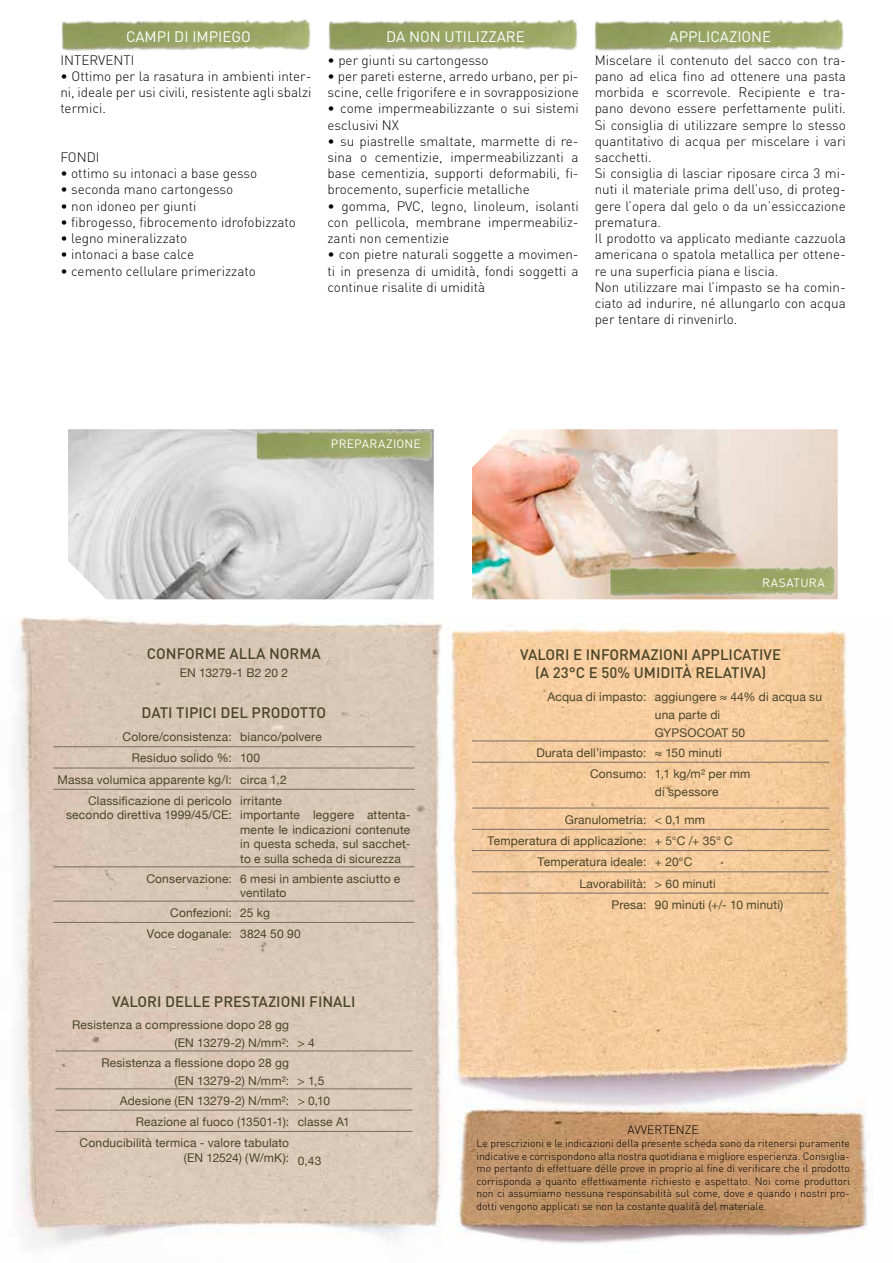
<style>
.page{position:relative;width:893px;height:1263px;background:#fff}
.page>*{position:absolute;margin:0;border:0;box-sizing:border-box;transform-origin:0 0}
.t1{font:500 15px/18px "DIN";color:#4a462a;text-align:center}
.t2{font:15px "DIN";color:#fff}
.t3{font:300 13.5px/16.2px "DIN";color:#000;text-align:justify}
.t4{font:12px/14.4px "Helvetica Neue";letter-spacing:.015em;color:#4a462a}
.t5{font:12px "DIN";letter-spacing:.02em;color:#fff}
.t6{font:300 12px "DIN";color:#000}
.t7{font:300 10.5px/12.6px "DIN";color:#000;text-align:justify}
</style>
<div class="page">
<img style="left:15px;top:617px;width:853px;height:629px">
<img style="left:61px;top:19px;width:250px;height:32px">
<img style="left:328px;top:19px;width:250px;height:32px">
<img style="left:594px;top:19px;width:250px;height:32px">
<img style="left:68px;top:429px;width:366px;height:170px">
<img style="left:472px;top:429px;width:366px;height:170px">
<img style="left:608px;top:564px;width:229px;height:36px">
<img style="left:255px;top:429px;width:179px;height:34px">
<hr style="left:53px;top:746px;width:183px;height:1px;background:#786e63">
<hr style="left:236px;top:746px;width:179px;height:1px;background:#786e63">
<hr style="left:53px;top:768px;width:183px;height:1px;background:#786e63">
<hr style="left:236px;top:768px;width:179px;height:1px;background:#786e63">
<hr style="left:53px;top:789px;width:183px;height:1px;background:#786e63">
<hr style="left:236px;top:789px;width:179px;height:1px;background:#786e63">
<hr style="left:53px;top:866px;width:183px;height:1px;background:#786e63">
<hr style="left:236px;top:866px;width:179px;height:1px;background:#786e63">
<hr style="left:53px;top:901px;width:183px;height:1px;background:#786e63">
<hr style="left:236px;top:901px;width:179px;height:1px;background:#786e63">
<hr style="left:53px;top:922px;width:183px;height:1px;background:#786e63">
<hr style="left:236px;top:922px;width:179px;height:1px;background:#786e63">
<hr style="left:472px;top:740px;width:179px;height:1px;background:#786e63">
<hr style="left:651px;top:740px;width:178px;height:1px;background:#786e63">
<hr style="left:472px;top:762px;width:179px;height:1px;background:#786e63">
<hr style="left:651px;top:762px;width:178px;height:1px;background:#786e63">
<hr style="left:472px;top:808px;width:179px;height:1px;background:#786e63">
<hr style="left:651px;top:808px;width:178px;height:1px;background:#786e63">
<hr style="left:472px;top:829px;width:179px;height:1px;background:#786e63">
<hr style="left:651px;top:829px;width:178px;height:1px;background:#786e63">
<hr style="left:472px;top:850px;width:179px;height:1px;background:#786e63">
<hr style="left:651px;top:850px;width:178px;height:1px;background:#786e63">
<hr style="left:472px;top:871px;width:179px;height:1px;background:#786e63">
<hr style="left:651px;top:871px;width:178px;height:1px;background:#786e63">
<hr style="left:472px;top:893px;width:179px;height:1px;background:#786e63">
<hr style="left:651px;top:893px;width:178px;height:1px;background:#786e63">
<hr style="left:55px;top:1050px;width:238px;height:1px;background:#786e63">
<hr style="left:293px;top:1050px;width:119px;height:1px;background:#786e63">
<hr style="left:55px;top:1088px;width:238px;height:1px;background:#786e63">
<hr style="left:293px;top:1088px;width:119px;height:1px;background:#786e63">
<hr style="left:55px;top:1110px;width:238px;height:1px;background:#786e63">
<hr style="left:293px;top:1110px;width:119px;height:1px;background:#786e63">
<hr style="left:55px;top:1131px;width:238px;height:1px;background:#786e63">
<hr style="left:293px;top:1131px;width:119px;height:1px;background:#786e63">
<p class="t2" style="left:126px;top:27px;width:126px">CAMPI DI IMPIEGO</p>
<p class="t2" style="left:386px;top:27px;width:140px">DA NON UTILIZZARE</p>
<p class="t2" style="left:669px;top:27px;width:103px">APPLICAZIONE</p>
<p class="t3" style="left:60px;top:52px;width:76px">INTERVENTI</p>
<p class="t3" style="left:60px;top:68px;width:253px">• Ottimo per la rasatura in ambienti inter&shy;ni, ideale per usi civili, resistente agli sbalzi termici.</p>
<p class="t3" style="left:60px;top:149px;width:41px">FONDI</p>
<p class="t3" style="left:60px;top:165px;width:198px">• ottimo su intonaci a base gesso</p>
<p class="t3" style="left:60px;top:181px;width:174px">• seconda mano cartongesso</p>
<p class="t3" style="left:60px;top:198px;width:137px">• non idoneo per giunti</p>
<p class="t3" style="left:60px;top:214px;width:237px">• fibrogesso, fibrocemento idrofobizzato</p>
<p class="t3" style="left:60px;top:230px;width:128px">• legno mineralizzato</p>
<p class="t3" style="left:60px;top:246px;width:135px">• intonaci a base calce</p>
<p class="t3" style="left:60px;top:262px;width:197px">• cemento cellulare primerizzato</p>
<p class="t3" style="left:328px;top:52px;width:163px">• per giunti su cartongesso</p>
<p class="t3" style="left:328px;top:68px;width:253px">• per pareti esterne, arredo urbano, per pi&shy;scine, celle frigorifere e in sovrapposizione</p>
<p class="t3" style="left:328px;top:100px;width:253px">• come impermeabilizzante o sui sistemi esclusivi NX</p>
<p class="t3" style="left:328px;top:133px;width:253px">• su piastrelle smaltate, marmette di re&shy;sina o cementizie, impermeabilizzanti a base cementizia, supporti deformabili, fi&shy;brocemento, superficie metalliche</p>
<p class="t3" style="left:328px;top:198px;width:253px">• gomma, PVC, legno, linoleum, isolanti con pellicola, membrane impermeabiliz&shy;zanti non cementizie</p>
<p class="t3" style="left:328px;top:246px;width:253px">• con pietre naturali soggette a movimen&shy;ti in presenza di umidità, fondi soggetti a continue risalite di umidità</p>
<p class="t3" style="left:595px;top:52px;width:253px;text-align:left">Miscelare il contenuto del sacco con tra&shy;pano ad elica fino ad ottenere una pasta morbida e scorrevole. Recipiente e tra&shy;pano devono essere perfettamente puliti.<br>Si consiglia di utilizzare sempre lo stesso quantitativo di acqua per miscelare i vari sacchetti.<br>Si consiglia di lasciar riposare circa 3 mi&shy;nuti il materiale prima dell’uso, di proteg&shy;gere l’opera dal gelo o da un’essiccazione prematura.<br>Il prodotto va applicato mediante cazzuola americana o spatola metallica per ottene&shy;re una superficia piana e liscia.<br>Non utilizzare mai l’impasto se ha comin&shy;ciato ad indurire, né allungarlo con acqua per tentare di rinvenirlo.</p>
<p class="t5" style="left:331px;top:436px;width:91px">PREPARAZIONE</p>
<p class="t5" style="left:762px;top:575px;width:64px">RASATURA</p>
<p class="t1" style="left:147px;top:644px;width:176px">CONFORME ALLA NORMA</p>
<p class="t4" style="left:180px;top:666px;width:110px">EN 13279-1 B2 20 2</p>
<p class="t1" style="left:142px;top:703px;width:186px">DATI TIPICI DEL PRODOTTO</p>
<p class="t4" style="left:122px;top:730px;width:201px">Colore/consistenza: bianco/polvere</p>
<p class="t4" style="left:132px;top:752px;width:130px">Residuo solido %: 100</p>
<p class="t4" style="left:57px;top:773px;width:231px">Massa volumica apparente kg/l: circa 1,2</p>
<p class="t4" style="left:88px;top:794px;width:145px">Classificazione di pericolo</p>
<p class="t4" style="left:66px;top:809px;width:167px">secondo direttiva 1999/45/CE:</p>
<p class="t4" style="left:240px;top:794px;width:172px">irritante<br>importante leggere attenta&shy;mente le indicazioni contenute in questa scheda, sul sacchet&shy;to e sulla scheda di sicurezza</p>
<p class="t4" style="left:240px;top:872px;width:162px;text-indent:-94px">Conservazione: 6 mesi in ambiente asciutto e ventilato</p>
<p class="t4" style="left:147px;top:903px;width:155px;line-height:21.3px;text-indent:23px">Confezioni: 25 kg<br>Voce doganale: 3824 50 90</p>
<p class="t1" style="left:112px;top:992px;width:245px">VALORI DELLE PRESTAZIONI FINALI</p>
<p class="t4" style="left:174px;top:1016px;width:142px;line-height:18px;text-indent:-102px">Resistenza a compressione dopo 28 gg<br>(EN 13279-2) N/mm²: &gt; 4</p>
<p class="t4" style="left:174px;top:1054px;width:152px;line-height:18px;text-indent:-73px">Resistenza a flessione dopo 28 gg<br>(EN 13279-2) N/mm²: &gt; 1,5</p>
<p class="t4" style="left:120px;top:1094px;width:212px">Adesione (EN 13279-2) N/mm²: &gt; 0,10</p>
<p class="t4" style="left:136px;top:1115px;width:216px">Reazione al fuoco (13501-1): classe A1</p>
<p class="t4" style="left:80px;top:1136px;width:211px">Conducibilità termica - valore tabulato</p>
<p class="t4" style="left:184px;top:1151px;width:139px">(EN 12524) (W/mK): 0,43</p>
<p class="t1" style="left:520px;top:645px;width:262px">VALORI E INFORMAZIONI APPLICATIVE (A 23°C E 50% UMIDITÀ RELATIVA)</p>
<p class="t4" style="left:655px;top:688px;width:169px;line-height:18px;text-indent:-107px">Acqua di impasto: aggiungere ≈ 44% di acqua su una parte di<br>GYPSOCOAT 50</p>
<p class="t4" style="left:590px;top:742px;width:162px;line-height:21.3px;text-indent:-54px">Durata dell’impasto: ≈ 150 minuti<br>Consumo: 1,1 kg/m² per mm</p>
<p class="t4" style="left:655px;top:785px;width:65px">di spessore</p>
<p class="t4" style="left:565px;top:813px;width:142px">Granulometria: &lt; 0,1 mm</p>
<p class="t4" style="left:488px;top:834px;width:247px">Temperatura di applicazione: + 5°C /+ 35° C</p>
<p class="t4" style="left:538px;top:855px;width:156px">Temperatura ideale: + 20°C</p>
<p class="t4" style="left:579px;top:877px;width:138px">Lavorabilità: &gt; 60 minuti</p>
<p class="t4" style="left:612px;top:898px;width:173px">Presa: 90 minuti (+/- 10 minuti)</p>
<p class="t6" style="left:628px;top:1122px;width:73px">AVVERTENZE</p>
<p class="t7" style="left:476px;top:1137px;width:375px">Le prescrizioni e le indicazioni della presente scheda sono da ritenersi puramente indicative e corrispondono alla nostra quotidiana e migliore esperienza. Consiglia&shy;mo pertanto di effettuare delle prove in proprio al fine di verificare che il prodotto corrisponda a quanto effettivamente richiesto e aspettato. Noi come produttori non ci assumiamo nessuna responsabilità sul come, dove e quando i nostri pro&shy;dotti vengono applicati se non la costante qualità del materiale.</p>
</div>
